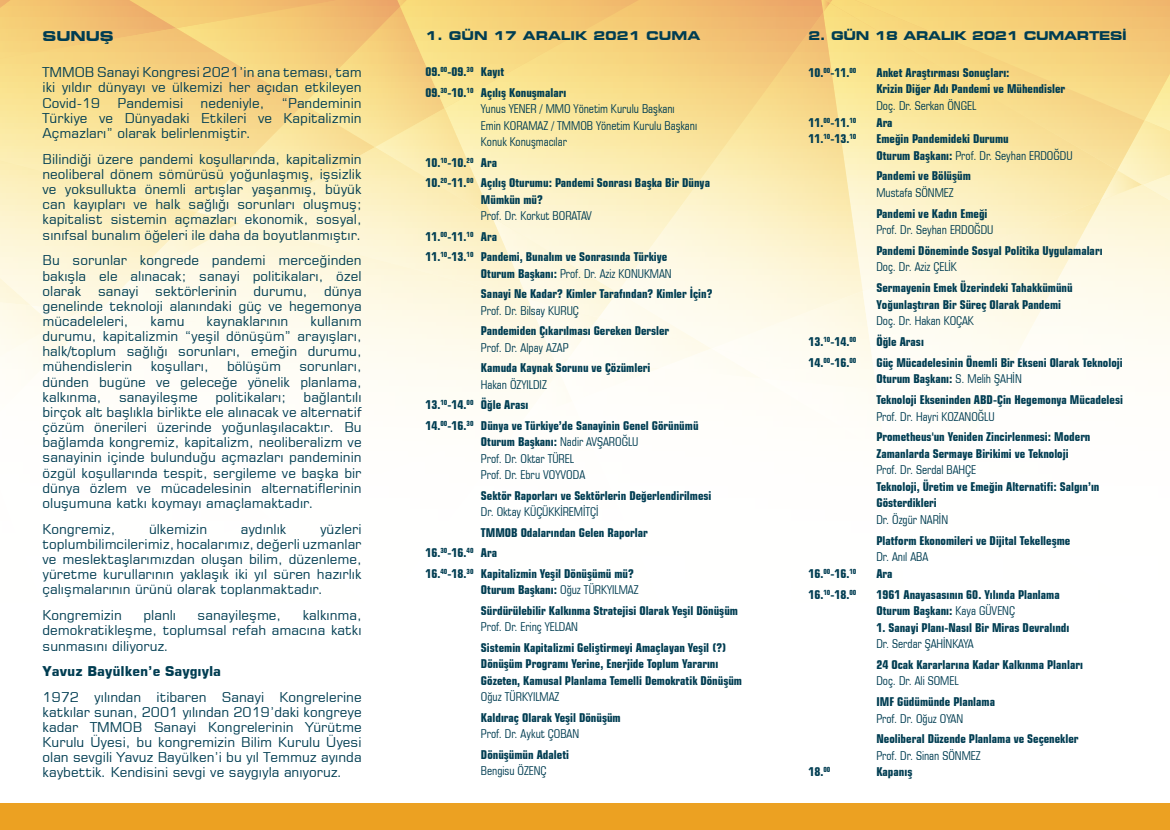
<style>
.page{position:relative;width:1170px;height:830px;background:#fff}
.page>*{position:absolute;margin:0;border:0;box-sizing:border-box;transform-origin:0 0}
.t1{font:13.5px/15.1px "Square 721 BT";color:#003d52;text-align:justify}
.t2{font:700 13.5px "Square 721 BT";color:#003d52}
.t3{font:700 expanded 13.5px "Square 721 BT";color:#003d52}
.t4{font:700 condensed 12px/20.5px "Square 721 BT";color:#003d52}
.t5{font:condensed 12px/16.4px "Square 721 BT";color:#003d52}
.t6{font:700 expanded 12px "Square 721 BT";letter-spacing:-.02em;color:#003d52}
.t7{font:700 expanded 12px "Square 721 BT";color:#003d52}
.s1{font-weight:400}
.s2{font-weight:700}
</style>
<div class="page">
<svg style="left:0;top:0;width:1169px;height:404px"></svg>
<svg style="left:1144px;top:0;width:25px;height:120px;background:#f5ce80"></svg>
<svg style="left:830px;top:0;width:314px;height:170px;background:#f8dc8c"></svg>
<div style="left:0;top:802px;width:1169px;height:27px;background:#eca122"></div>
<p class="t3" style="left:43px;top:28px;width:73px">SUNUŞ</p>
<p class="t1" style="left:43px;top:65px;width:320px">TMMOB Sanayi Kongresi 2021’in ana teması, tam iki yıldır dünyayı ve ülkemizi her açıdan etkileyen Covid-19</p>
<p class="t1" style="left:43px;top:95px;width:320px;text-indent:239px">“Pandeminin Türkiye ve Dünyadaki Etkileri ve Kapitalizmin Açmazları” olarak belirlenmiştir.</p>
<p class="t1" style="left:43px;top:151px;width:320px">Bilindiği üzere pandemi koşullarında, kapitalizmin neoliberal dönem sömürüsü yoğunlaşmış, işsizlik ve yoksullukta önemli artışlar yaşanmış, büyük can kayıpları ve halk sağlığı sorunları oluşmuş; kapitalist sistemin açmazları ekonomik, sosyal, sınıfsal bunalım öğeleri ile daha da boyutlanmıştır.</p>
<p class="t1" style="left:43px;top:252px;width:320px">Bu sorunlar kongrede pandemi merceğinden bakışla ele alınacak; sanayi politikaları, özel olarak sanayi sektörlerinin durumu, dünya genelinde teknoloji alanındaki güç ve hegemonya mücadeleleri,</p>
<p class="t1" style="left:118px;top:95px;width:67px">Pandemisi</p>
<p class="t1" style="left:200px;top:95px;width:65px">nedeniyle,</p>
<p class="t1" style="left:43px;top:313px;width:320px;text-indent:268px">kullanım durumu, kapitalizmin “yeşil dönüşüm” arayışları, halk/toplum sağlığı sorunları, emeğin durumu, mühendislerin</p>
<p class="t1" style="left:151px;top:313px;width:35px">kamu</p>
<p class="t1" style="left:207px;top:313px;width:83px">kaynaklarının</p>
<p class="t1" style="left:43px;top:358px;width:320px;text-indent:257px">sorunları, dünden bugüne ve geleceğe yönelik planlama, kalkınma,</p>
<p class="t1" style="left:151px;top:358px;width:59px">koşulları,</p>
<p class="t1" style="left:227px;top:358px;width:55px">bölüşüm</p>
<p class="t1" style="left:43px;top:389px;width:320px;text-indent:261px">bağlantılı birçok alt başlıkla birlikte ele alınacak ve alternatif çözüm önerileri üzerinde yoğunlaşılacaktır. Bu bağlamda kongremiz, kapitalizm, neoliberalizm ve sanayinin içinde bulunduğu açmazları pandeminin özgül koşullarında tespit, sergileme ve başka bir dünya özlem ve mücadelesinin alternatiflerinin oluşumuna katkı koymayı amaçlamaktadır.</p>
<p class="t1" style="left:43px;top:521px;width:74px">Kongremiz,</p>
<p class="t1" style="left:149px;top:521px;width:60px">ülkemizin</p>
<p class="t1" style="left:241px;top:521px;width:47px">aydınlık</p>
<p class="t1" style="left:119px;top:389px;width:80px">sanayileşme</p>
<p class="t1" style="left:215px;top:389px;width:72px">politikaları;</p>
<p class="t1" style="left:43px;top:521px;width:320px;text-indent:277px">yüzleri toplumbilimcilerimiz, hocalarımız, değerli uzmanlar ve meslektaşlarımızdan oluşan bilim, düzenleme, yüretme kurullarının yaklaşık iki yıl süren hazırlık çalışmalarının ürünü olarak toplanmaktadır.</p>
<p class="t1" style="left:43px;top:607px;width:81px">Kongremizin</p>
<p class="t1" style="left:143px;top:607px;width:34px">planlı</p>
<p class="t1" style="left:198px;top:607px;width:85px">sanayileşme,</p>
<p class="t1" style="left:43px;top:607px;width:320px;text-indent:260px">kalkınma, demokratikleşme, toplumsal refah amacına katkı sunmasını diliyoruz.</p>
<p class="t2" style="left:43px;top:662px;width:180px">Yavuz Bayülken’e Saygıyla</p>
<p class="t1" style="left:43px;top:689px;width:320px">1972 yılından itibaren Sanayi Kongrelerine katkılar sunan, 2001 yılından 2019’daki kongreye kadar TMMOB Sanayi Kongrelerinin Yürütme Kurulu Üyesi, bu kongremizin Bilim Kurulu Üyesi olan sevgili Yavuz Bayülken’i bu yıl Temmuz ayında kaybettik. Kendisini sevgi ve saygıyla anıyoruz.</p>
<p class="t7" style="left:425px;top:28px;width:276px">1. GÜN 17 ARALIK 2021 CUMA</p>
<p class="t4" style="left:425px;top:62px;width:142px">09.<sup>00</sup>-09.<sup>30</sup> Kayıt<br>09.<sup>30</sup>-10.<sup>10</sup> Açılış Konuşmaları</p>
<p class="t5" style="left:481px;top:101px;width:217px">Yunus YENER / MMO Yönetim Kurulu Başkanı<br>Emin KORAMAZ / TMMOB Yönetim Kurulu Başkanı<br>Konuk Konuşmacılar</p>
<p class="t4" style="left:425px;top:152px;width:286px">10.<sup>10</sup>-10.<sup>20</sup> Ara<br>10.<sup>20</sup>-11.<sup>00</sup> Açılış Oturumu: Pandemi Sonrası Başka Bir Dünya</p>
<p class="t4" style="left:481px;top:189px;width:63px">Mümkün mü?</p>
<p class="t4" style="left:425px;top:205px;width:243px;text-indent:56px"><span class="s1">Prof. Dr. Korkut BORATAV<br></span>11.<sup>00</sup>-11.<sup>10</sup> Ara<br>11.<sup>10</sup>-13.<sup>10</sup> Pandemi, Bunalım ve Sonrasında Türkiye</p>
<p class="t4" style="left:481px;top:263px;width:233px">Oturum Başkanı: <span class="s1">Prof. Dr. Aziz KONUKMAN<br></span>Sanayi Ne Kadar? Kimler Tarafından? Kimler İçin?</p>
<p class="t5" style="left:481px;top:302px;width:99px">Prof. Dr. Bilsay KURUÇ</p>
<p class="t4" style="left:481px;top:320px;width:190px">Pandemiden Çıkarılması Gereken Dersler</p>
<p class="t5" style="left:481px;top:339px;width:89px">Prof. Dr. Alpay AZAP</p>
<p class="t4" style="left:481px;top:357px;width:171px">Kamuda Kaynak Sorunu ve Çözümleri</p>
<p class="t4" style="left:425px;top:374px;width:274px;text-indent:56px"><span class="s1">Hakan ÖZYILDIZ<br></span>13.<sup>10</sup>-14.<sup>00</sup> Öğle Arası<br>14.<sup>00</sup>-16.<sup>30</sup> Dünya ve Türkiye’de Sanayinin Genel Görünümü</p>
<p class="t5" style="left:481px;top:433px;width:159px"><span class="s2">Oturum Başkanı:</span> Nadir AVŞAROĞLU<br>Prof. Dr. Oktar TÜREL<br>Prof. Dr. Ebru VOYVODA</p>
<p class="t4" style="left:481px;top:484px;width:232px">Sektör Raporları ve Sektörlerin Değerlendirilmesi</p>
<p class="t5" style="left:481px;top:503px;width:119px">Dr. Oktay KÜÇÜKKİREMİTÇİ</p>
<p class="t4" style="left:425px;top:521px;width:224px;text-indent:56px">TMMOB Odalarından Gelen Raporlar<br>16.<sup>30</sup>-16.<sup>40</sup> Ara<br>16.<sup>40</sup>-18.<sup>30</sup> Kapitalizmin Yeşil Dönüşümü mü?</p>
<p class="t4" style="left:481px;top:579px;width:258px">Oturum Başkanı: <span class="s1">Oğuz TÜRKYILMAZ<br></span>Sürdürülebilir Kalkınma Stratejisi Olarak Yeşil Dönüşüm</p>
<p class="t5" style="left:481px;top:618px;width:99px">Prof. Dr. Erinç YELDAN</p>
<p class="t4" style="left:481px;top:639px;width:262px;line-height:16.4px">Sistemin Kapitalizmi Geliştirmeyi Amaçlayan Yeşil (?)<br>Dönüşüm Programı Yerine, Enerjide Toplum Yararını<br>Gözeten, Kamusal Planlama Temelli Demokratik Dönüşüm</p>
<p class="t5" style="left:481px;top:688px;width:80px">Oğuz TÜRKYILMAZ</p>
<p class="t4" style="left:481px;top:706px;width:141px">Kaldıraç Olarak Yeşil Dönüşüm</p>
<p class="t5" style="left:481px;top:725px;width:100px">Prof. Dr. Aykut ÇOBAN</p>
<p class="t4" style="left:481px;top:743px;width:89px">Dönüşümün Adaleti</p>
<p class="t5" style="left:481px;top:762px;width:67px">Bengisu ÖZENÇ</p>
<p class="t6" style="left:808px;top:28px;width:320px">2. GÜN 18 ARALIK 2021 CUMARTESİ</p>
<p class="t4" style="left:808px;top:62px;width:50px">10.<sup>00</sup>-11.<sup>00</sup></p>
<p class="t4" style="left:876px;top:64px;width:190px;line-height:16.5px">Anket Araştırması Sonuçları:<br>Krizin Diğer Adı Pandemi ve Mühendisler</p>
<p class="t5" style="left:876px;top:97px;width:101px">Doç. Dr. Serkan ÖNGEL</p>
<p class="t4" style="left:808px;top:112px;width:50px">11.<sup>00</sup>-11.<sup>10</sup></p>
<p class="t4" style="left:876px;top:112px;width:18px">Ara</p>
<p class="t4" style="left:808px;top:128px;width:50px">11.<sup>10</sup>-13.<sup>10</sup></p>
<p class="t4" style="left:876px;top:130px;width:198px;line-height:16.5px">Emeğin Pandemideki Durumu<br>Oturum Başkanı: <span class="s1">Prof. Dr. Seyhan ERDOĞDU</span></p>
<p class="t4" style="left:876px;top:165px;width:96px">Pandemi ve Bölüşüm</p>
<p class="t5" style="left:876px;top:184px;width:79px">Mustafa SÖNMEZ</p>
<p class="t4" style="left:876px;top:203px;width:113px">Pandemi ve Kadın Emeği</p>
<p class="t5" style="left:876px;top:221px;width:118px">Prof. Dr. Seyhan ERDOĞDU</p>
<p class="t4" style="left:876px;top:240px;width:228px">Pandemi Döneminde Sosyal Politika Uygulamaları</p>
<p class="t5" style="left:876px;top:259px;width:82px">Doç. Dr. Aziz ÇELİK</p>
<p class="t4" style="left:876px;top:279px;width:198px;line-height:16.5px">Sermayenin Emek Üzerindeki Tahakkümünü<br>Yoğunlaştıran Bir Süreç Olarak Pandemi</p>
<p class="t5" style="left:876px;top:312px;width:99px">Doç. Dr. Hakan KOÇAK</p>
<p class="t4" style="left:808px;top:331px;width:50px">13.<sup>10</sup>-14.<sup>00</sup></p>
<p class="t4" style="left:876px;top:331px;width:49px">Öğle Arası</p>
<p class="t4" style="left:808px;top:352px;width:50px">14.<sup>00</sup>-16.<sup>00</sup></p>
<p class="t4" style="left:876px;top:354px;width:248px;line-height:16.5px">Güç Mücadelesinin Önemli Bir Ekseni Olarak Teknoloji<br>Oturum Başkanı: <span class="s1">S. Melih ŞAHİN</span></p>
<p class="t4" style="left:876px;top:389px;width:248px">Teknoloji Ekseninden ABD-Çin Hegemonya Mücadelesi</p>
<p class="t5" style="left:876px;top:408px;width:120px">Prof. Dr. Hayri KOZANOĞLU</p>
<p class="t4" style="left:876px;top:428px;width:215px;line-height:16.5px">Prometheus'un Yeniden Zincirlenmesi: Modern<br>Zamanlarda Sermaye Birikimi ve Teknoloji</p>
<p class="t5" style="left:876px;top:461px;width:101px">Prof. Dr. Serdal BAHÇE</p>
<p class="t4" style="left:876px;top:478px;width:224px;line-height:16.5px">Teknoloji, Üretim ve Emeğin Alternatifi: Salgın’ın<br>Gösterdikleri</p>
<p class="t5" style="left:876px;top:511px;width:73px">Dr. Özgür NARİN</p>
<p class="t4" style="left:876px;top:530px;width:195px">Platform Ekonomileri ve Dijital Tekelleşme</p>
<p class="t5" style="left:876px;top:548px;width:53px">Dr. Anıl ABA</p>
<p class="t4" style="left:808px;top:563px;width:50px">16.<sup>00</sup>-16.<sup>10</sup></p>
<p class="t4" style="left:876px;top:563px;width:18px">Ara</p>
<p class="t4" style="left:808px;top:583px;width:50px">16.<sup>10</sup>-18.<sup>00</sup></p>
<p class="t4" style="left:876px;top:585px;width:185px;line-height:16.5px">1961 Anayasasının 60. Yılında Planlama<br>Oturum Başkanı: <span class="s1">Kaya GÜVENÇ</span></p>
<p class="t4" style="left:876px;top:616px;width:194px">1. Sanayi Planı-Nasıl Bir Miras Devralındı</p>
<p class="t5" style="left:876px;top:635px;width:99px">Dr. Serdar ŞAHİNKAYA</p>
<p class="t4" style="left:876px;top:654px;width:208px">24 Ocak Kararlarına Kadar Kalkınma Planları</p>
<p class="t5" style="left:876px;top:672px;width:83px">Doç. Dr. Ali SOMEL</p>
<p class="t4" style="left:876px;top:691px;width:120px">IMF Güdümünde Planlama</p>
<p class="t5" style="left:876px;top:709px;width:88px">Prof. Dr. Oğuz OYAN</p>
<p class="t4" style="left:876px;top:728px;width:203px">Neoliberal Düzende Planlama ve Seçenekler</p>
<p class="t5" style="left:876px;top:747px;width:106px">Prof. Dr. Sinan SÖNMEZ</p>
<p class="t4" style="left:808px;top:761px;width:23px">18.<sup>00</sup></p>
<p class="t4" style="left:876px;top:761px;width:37px">Kapanış</p>
</div>
